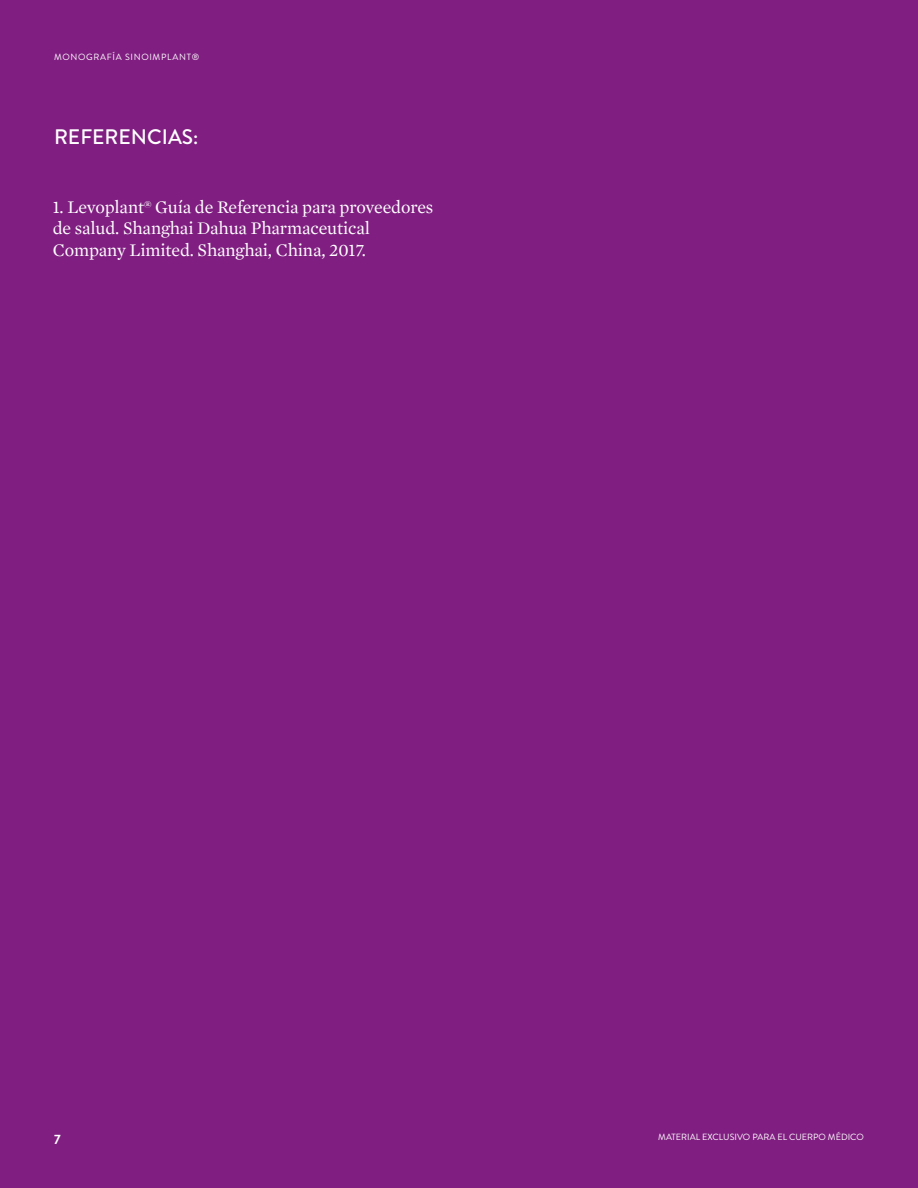
<style>
.page{position:relative;width:918px;height:1188px;background:#801f81}
.page>*{position:absolute;margin:0;border:0;box-sizing:border-box;transform-origin:0 0}
.t1{font:500 21px "Brandon Grotesque";color:#fff}
.t2{font:18px/21.6px "Mercury Text G1";letter-spacing:-.01em;color:#fff}
.t3{font:700 13.5px "Brandon Grotesque";color:#fff}
.t4{font:9px "Brandon Grotesque";color:#fff}
.t5{font:9px "Brandon Grotesque";letter-spacing:.075em;color:#fff}
</style>
<div class="page">
<p class="t5" style="left:54px;top:51px;width:147px">MONOGRAFÍA SINOIMPLANT®</p>
<p class="t1" style="left:54px;top:122px;width:146px">REFERENCIAS:</p>
<p class="t2" style="left:53px;top:196px;width:382px">1. Levoplant® Guía de Referencia para proveedores de salud. Shanghai Dahua Pharmaceutical<br>Company Limited. Shanghai, China, 2017.</p>
<p class="t3" style="left:54px;top:1130px;width:8px">7</p>
<p class="t4" style="left:658px;top:1131px;width:207px">MATERIAL EXCLUSIVO PARA EL CUERPO MÉDICO</p>
</div>
